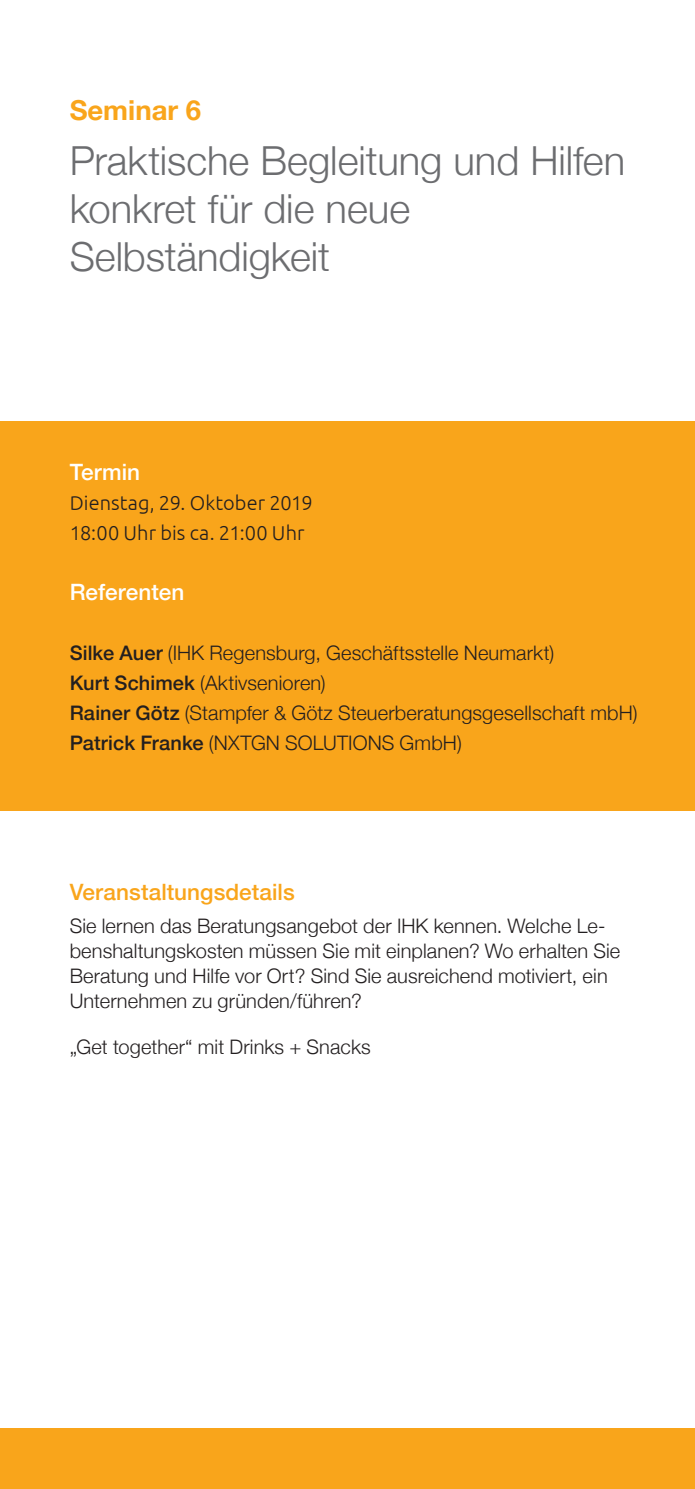
<style>
.page{position:relative;width:695px;height:1489px;background:#fff}
.page>*{position:absolute;margin:0;border:0;box-sizing:border-box;transform-origin:0 0}
.t1{font:300 40px/48px "Helvetica Neue";color:#6c6d70}
.t2{font:700 27.5px "Helvetica Neue";color:#f9a51b}
.t3{font:500 22.5px "Helvetica Neue";letter-spacing:.005em;color:#f9a51b}
.t4{font:500 22.5px "Helvetica Neue";color:#fff}
.t5{font:300 20px/30px "Helvetica Neue";letter-spacing:.005em;color:#231f20}
.t6{font:300 20px/30px "Ubuntu";letter-spacing:.005em;color:#231f20}
.s1{font-weight:500}
</style>
<div class="page">
<div style="left:0;top:1427px;width:694px;height:61px;background:#f9a51b"></div>
<div style="left:0;top:420px;width:694px;height:390px;background:#f9a51b"></div>
<h2 class="t2" style="left:70px;top:89px;width:133px">Seminar 6</h2>
<h1 class="t1" style="left:70px;top:134px;width:557px">Praktische Begleitung und Hilfen konkret für die neue<br>Selbständigkeit</h1>
<p class="t4" style="left:70px;top:454px;width:72px">Termin</p>
<p class="t6" style="left:70px;top:487px;width:244px">Dienstag, 29. Oktober 2019<br>18:00 Uhr bis ca. 21:00 Uhr</p>
<p class="t4" style="left:70px;top:574px;width:116px">Referenten</p>
<p class="t5" style="left:70px;top:636px;width:569px"><span class="s1">Silke Auer</span> (IHK Regensburg, Geschäftsstelle Neumarkt)<br><span class="s1">Kurt Schimek</span> (Aktivsenioren)<br><span class="s1">Rainer Götz</span> (Stampfer &amp; Götz Steuerberatungsgesellschaft mbH)<br><span class="s1">Patrick Franke</span> (NXTGN SOLUTIONS GmbH)</p>
<p class="t3" style="left:70px;top:874px;width:226px">Veranstaltungsdetails</p>
<p class="t5" style="left:70px;top:911px;width:552px;line-height:25px">Sie lernen das Beratungsangebot der IHK kennen. Welche Le&shy;benshaltungskosten müssen Sie mit einplanen? Wo erhalten Sie Beratung und Hilfe vor Ort? Sind Sie ausreichend motiviert, ein Unternehmen zu gründen/führen?</p>
<p class="t5" style="left:70px;top:1030px;width:302px">„Get together“ mit Drinks + Snacks</p>
</div>
